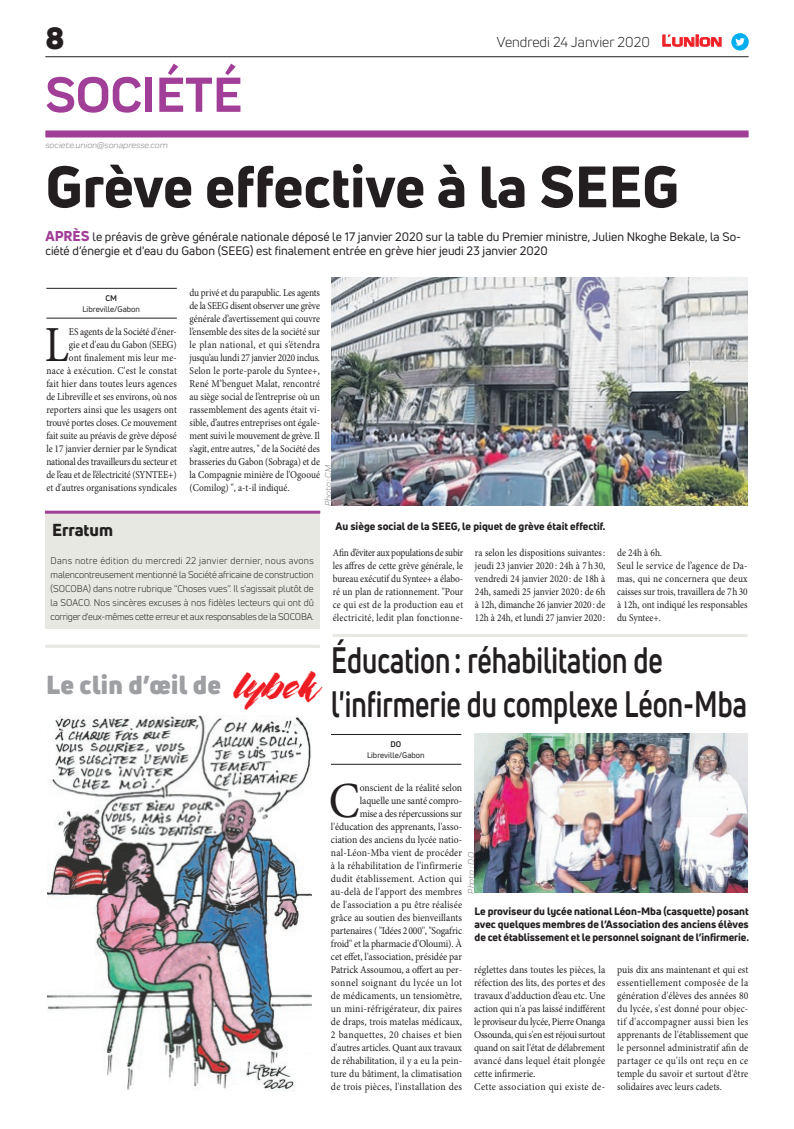
<style>
.page{position:relative;width:794px;height:1129px;background:#fff}
.page>*{position:absolute;margin:0;border:0;box-sizing:border-box;transform-origin:0 0}
.t1{font:800 57px "Uni Neue";color:#231f20}
.t2{font:700 51px "Praktika";color:#a13e97}
.t3{font:50.5px "Minion Pro";color:#231f20;scale:.89 1}
.t4{font:50.5px "Minion Pro";color:#231f20;scale:.92 1}
.t5{font:700 36px/43.2px "Uni Neue";color:#231f20;scale:.76 1}
.t6{font:900 30px "Uni Neue";color:#231f20}
.t7{font:900 25.6px "Uni Neue";letter-spacing:.01em;color:#9e9fa3}
.t8{font:800 17px "Uni Neue";color:#231f20}
.t9{font:14px "Uni Neue";color:#231f20}
.t10{font:12px/14.4px "Uni Neue";color:#231f20}
.t11{font:10.5px/13px "Minion Pro";color:#231f20;text-align:justify;scale:.89 1}
.t12{font:10.5px/13px "Minion Pro";color:#231f20;text-align:right;scale:.92 1}
.t13{font:800 10.5px/12.6px "Uni Neue";letter-spacing:-.005em;color:#231f20;text-align:justify}
.t14{font:9.5px/14px "Uni Neue";letter-spacing:-.025em;color:#231f20;text-align:justify}
.t15{font:italic 9px "Praktika";color:#818386}
.t16{font:8px "Uni Neue";color:#231f20}
.t17{font:700 8px "Uni Neue";color:#231f20}
.s1{font-family:"Eurostile";font-weight:600;font-size:14.9px;color:#ee1d23}
.s2{font-family:"Eurostile";font-weight:600;font-size:11.4px;color:#ee1d23}
.s3{font-weight:800;font-size:14px;color:#a13e97}
.s4{font-family:"The Flower City";font-weight:400;font-size:40.3px;color:#ee1d23}
</style>
<div class="page">
<hr style="left:45px;top:56px;width:703px;height:1px;background:#231f20">
<div style="left:45px;top:130px;width:703px;height:7px;background:#a13e97"></div>
<svg style="left:662px;top:34px;width:60px;height:13px"></svg>
<div style="left:731px;top:33px;width:17px;height:18px;background:#00aeef;border-radius:50%"></div>
<svg style="left:735px;top:38px;width:10px;height:8px"></svg>
<hr style="left:45px;top:644px;width:275px;height:3px;background:#e7e8e2">
<img style="left:47px;top:715px;width:264px;height:376px">
<hr style="left:46px;top:317px;width:131px;height:1px;background:#231f20">
<hr style="left:46px;top:288px;width:131px;height:1px;background:#231f20">
<div style="left:45px;top:513px;width:274px;height:116px;background:#e7e8e2"></div>
<hr style="left:45px;top:510px;width:275px;height:3px;background:#a13e97">
<img style="left:331px;top:278px;width:416px;height:228px">
<hr style="left:333px;top:634px;width:414px;height:3px;background:#e7e8e2">
<hr style="left:331px;top:763px;width:130px;height:1px;background:#231f20">
<hr style="left:331px;top:734px;width:130px;height:1px;background:#231f20">
<img style="left:474px;top:733px;width:273px;height:159px">
<h3 class="t6" style="left:45px;top:17px;width:21px">8</h3>
<h2 class="t2" style="left:45px;top:54px;width:198px">SOCIÉTÉ</h2>
<p class="t15" style="left:45px;top:139px;width:124px">societe.union@sonapresse.com</p>
<h3 class="t9" style="left:497px;top:33px;width:227px">Vendredi 24 Janvier 2020 <span class="s1">L</span><span class="s2">UNION</span></h3>
<h1 class="t1" style="left:45px;top:148px;width:635px">Grève effective à la SEEG</h1>
<p class="t10" style="left:45px;top:229px;width:697px"><span class="s3">APRÈS</span> le préavis de grève générale nationale déposé le 17 janvier 2020 sur la table du Premier ministre, Julien Nkoghe Bekale, la So&shy;ciété d’énergie et d'eau du Gabon (SEEG) est finalement entrée en grève hier jeudi 23 janvier 2020</p>
<p class="t17" style="left:106px;top:293px;width:13px">CM</p>
<p class="t16" style="left:83px;top:304px;width:59px">Libreville/Gabon</p>
<p class="t11" style="left:190px;top:286px;width:148px">du privé et du parapublic. Les agents de la SEEG disent observer une grève générale d’avertissement qui couvre l’ensemble des sites de la société sur le plan national, et qui s’étendra jusqu’au lundi 27 janvier 2020 inclus.<br>Selon le porte-parole du Syntee+, René M’benguet Malat, rencontré au siège social de l’entreprise où un rassemblement des agents était vi&shy;sible, d’autres entreprises ont égale&shy;ment suivi le mouvement de grève. Il s’agit, entre autres, " de la Société des brasseries du Gabon (Sobraga) et de la Compagnie minière de l'Ogooué (Comilog) ", a-t-il indiqué.</p>
<p class="t11" style="left:46px;top:325px;width:148px;text-align:right">ES agents de la Société d'éner-<br>gie et d'eau du Gabon (SEEG)<br>ont finalement mis leur me-<br>nace à exécution. C'est le constat fait hier dans toutes leurs agences de Libreville et ses environs, où nos reporters ainsi que les usagers ont trouvé portes closes. Ce mouvement fait suite au préavis de grève déposé le 17 janvier dernier par le Syndicat national des travailleurs du secteur et de l’eau et de l’électricité (SYNTEE+) et d'autres organisations syndicales</p>
<h3 class="t3" style="left:45px;top:311px;width:29px">L</h3>
<p class="t15" style="left:322px;top:506px;width:43px;rotate:-90deg">Photo : CM</p>
<h3 class="t8" style="left:52px;top:518px;width:62px">Erratum</h3>
<p class="t13" style="left:335px;top:519px;width:272px">Au siège social de la SEEG, le piquet de grève était effectif.</p>
<p class="t14" style="left:51px;top:553px;width:265px">Dans notre édition du mercredi 22 janvier dernier, nous avons malencontreusement mentionné la Société africaine de construction (SOCOBA) dans notre rubrique ''Choses vues''. Il s'agissait plutôt de la SOACO. Nos sincères excuses à nos fidèles lecteurs qui ont dû corriger d'eux-mêmes cette erreur et aux responsables de la SOCOBA.</p>
<h3 class="t7" style="left:46px;top:667px;width:271px">Le clin d’œil de <span class="s4">lybek</span></h3>
<p class="t11" style="left:333px;top:546px;width:148px">Afin d’éviter aux populations de subir les affres de cette grève générale, le bureau exécutif du Syntee+ a élabo&shy;ré un plan de rationnement. "Pour ce qui est de la production eau et électricité, ledit plan fonctionne-</p>
<p class="t11" style="left:475px;top:546px;width:148px">ra selon les dispositions suivantes: jeudi 23 janvier 2020 : 24h à 7h30, vendredi 24 janvier 2020 : de 18h à 24h, samedi 25 janvier 2020 : de 6h à 12h, dimanche 26 janvier 2020: de 12h à 24h, et lundi 27 janvier 2020 :</p>
<p class="t11" style="left:617px;top:546px;width:148px;text-align:left">de 24h à 6h.<br>Seul le service de l’agence de Da&shy;mas, qui ne concernera que deux caisses sur trois, travaillera de 7h30 à 12h, ont indiqué les responsables du Syntee+.</p>
<h3 class="t5" style="left:331px;top:638px;width:548px">Éducation: réhabilitation de l'infirmerie du complexe Léon-Mba</h3>
<p class="t17" style="left:390px;top:739px;width:12px">DO</p>
<p class="t16" style="left:367px;top:750px;width:59px">Libreville/Gabon</p>
<h3 class="t4" style="left:329px;top:766px;width:35px">C</h3>
<p class="t12" style="left:331px;top:780px;width:144px">onscient de la réalité selon laquelle une santé compro-<br>mise a des répercussions sur l'éducation des apprenants, l'asso&shy;ciation des anciens du lycée natio&shy;nal-Léon-Mba vient de procéder à la réhabilitation de l'infirmerie dudit établissement. Action qui au-delà de l'apport des membres de l'association a pu être réalisée grâce au soutien des bienveillants partenaires ( ''Idées 2000'', ''Sogafric froid'' et la pharmacie d'Oloumi). À cet effet, l'association, présidée par Patrick Assoumou, a offert au per&shy;sonnel soignant du lycée un lot de médicaments, un tensiomètre, un mini-réfrigérateur, dix paires de draps, trois matelas médicaux, 2 banquettes, 20 chaises et bien d'autres articles. Quant aux travaux de réhabilitation, il y a eu la pein&shy;ture du bâtiment, la climatisation de trois pièces, l'installation des</p>
<p class="t15" style="left:465px;top:893px;width:43px;rotate:-90deg">Photo : D.O</p>
<p class="t13" style="left:474px;top:905px;width:276px">Le proviseur du lycée national Léon-Mba (casquette) posant avec quelques membres de l’Association des anciens élèves de cet établissement et le personnel soignant de l’infirmerie.</p>
<p class="t12" style="left:474px;top:962px;width:144px;text-align:left">réglettes dans toutes les pièces, la réfection des lits, des portes et des travaux d'adduction d’eau etc. Une action qui n'a pas laissé indifférent le proviseur du lycée, Pierre Onanga Ossounda, qui s'en est réjoui surtout quand on sait l'état de délabrement avancé dans lequel était plongée cette infirmerie.<br>Cette association qui existe de-</p>
<p class="t12" style="left:617px;top:962px;width:144px;text-align:justify">puis dix ans maintenant et qui est essentiellement composée de la génération d'élèves des années 80 du lycée, s'est donné pour objec&shy;tif d'accompagner aussi bien les apprenants de l'établissement que le personnel administratif afin de partager ce qu'ils ont reçu en ce temple du savoir et surtout d'être solidaires avec leurs cadets.</p>
</div>
